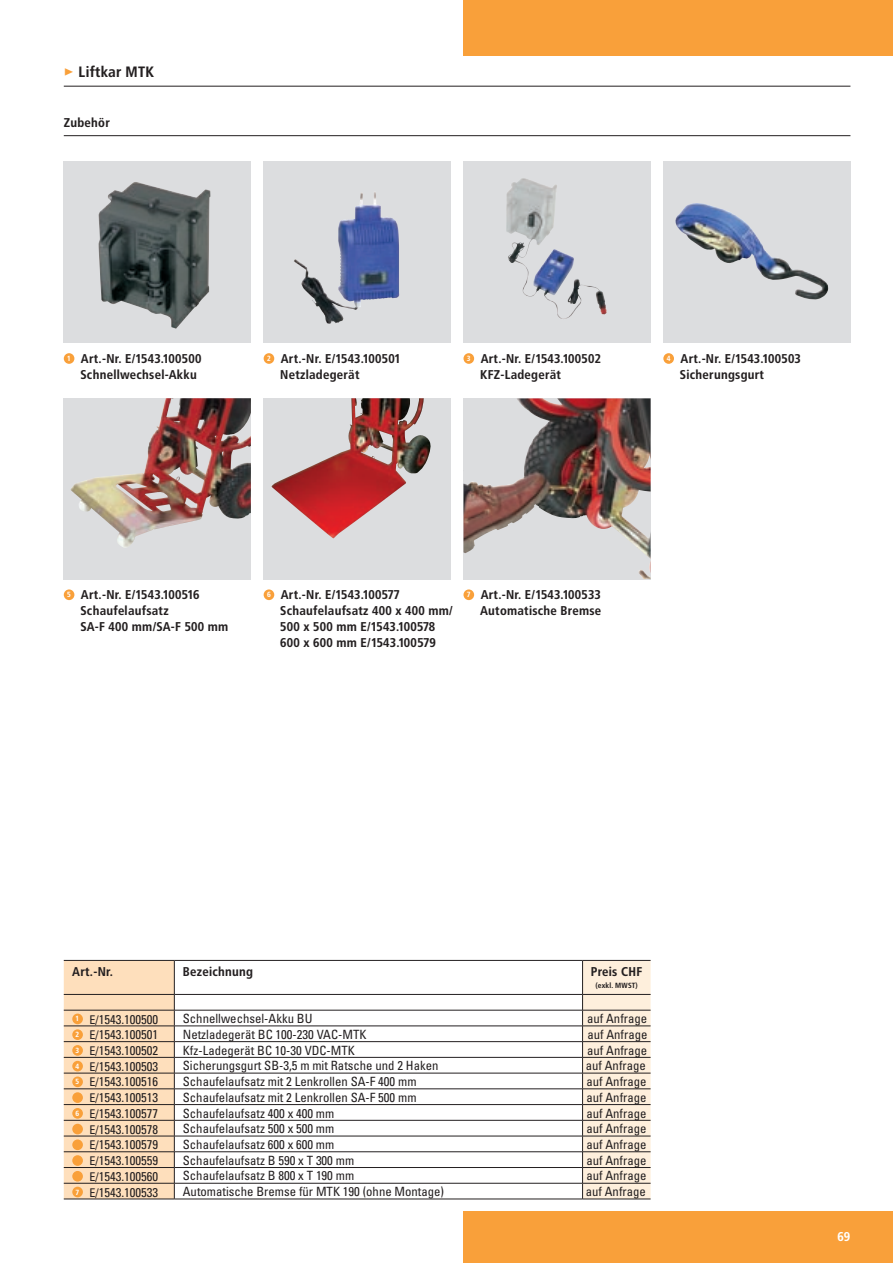
<style>
.page{position:relative;width:893px;height:1263px;background:#fff}
.page>*{position:absolute;margin:0;border:0;box-sizing:border-box;transform-origin:0 0}
.t1{font:700 15px "Transit";color:#231f20}
.t2{font:condensed 12.75px "Univers";color:#231f20}
.t3{font:700 12.75px/15.8px "Transit";color:#231f20}
.t4{font:700 12.75px "Transit";color:#fff}
.t5{font:700 7.5px "Transit";color:#231f20}
.s1{font-size:18px;color:#f9a03a}
.s2{font-size:12px}
</style>
<div class="page">
<div style="left:463px;top:1212px;width:430px;height:51px;background:#f9a03a"></div>
<div style="left:463px;top:0;width:430px;height:55px;background:#f9a03a"></div>
<div style="left:64px;top:162px;width:187px;height:181px;background:#dcdddf"></div>
<img style="left:99px;top:182px;width:112px;height:147px">
<div style="left:264px;top:162px;width:187px;height:181px;background:#dcdddf"></div>
<img style="left:294px;top:192px;width:106px;height:132px">
<div style="left:463px;top:162px;width:188px;height:181px;background:#dcdddf"></div>
<img style="left:506px;top:178px;width:26px;height:97px">
<div style="left:64px;top:398px;width:187px;height:181px;background:#dcdddf"></div>
<img style="left:70px;top:398px;width:181px;height:150px">
<div style="left:264px;top:398px;width:187px;height:181px;background:#dcdddf"></div>
<img style="left:272px;top:398px;width:159px;height:141px">
<img style="left:463px;top:398px;width:188px;height:181px">
<img style="left:468px;top:398px;width:94px;height:88px">
<div style="left:663px;top:162px;width:187px;height:181px;background:#dcdddf"></div>
<img style="left:675px;top:203px;width:153px;height:96px">
<hr style="left:64px;top:86px;width:786px;height:1px;background:#231f20">
<hr style="left:64px;top:135px;width:786px;height:1px;background:#231f20">
<div style="left:663px;top:353px;width:11px;height:11px;background:#f9a03a;border-radius:50%"></div>
<div style="left:463px;top:589px;width:11px;height:11px;background:#f9a03a;border-radius:50%"></div>
<div style="left:264px;top:589px;width:10px;height:11px;background:#f9a03a;border-radius:50%"></div>
<div style="left:64px;top:589px;width:10px;height:11px;background:#f9a03a;border-radius:50%"></div>
<div style="left:463px;top:353px;width:11px;height:11px;background:#f9a03a;border-radius:50%"></div>
<div style="left:264px;top:353px;width:10px;height:11px;background:#f9a03a;border-radius:50%"></div>
<div style="left:64px;top:353px;width:10px;height:11px;background:#f9a03a;border-radius:50%"></div>
<svg style="left:175px;top:993px;width:407px;height:206px"></svg>
<hr style="left:174px;top:960px;width:409px;height:1px;background:#231f20">
<hr style="left:174px;top:994px;width:409px;height:1px;background:#231f20">
<hr style="left:174px;top:1010px;width:409px;height:1px;background:#231f20">
<hr style="left:174px;top:1026px;width:409px;height:1px;background:#231f20">
<hr style="left:174px;top:1041px;width:409px;height:1px;background:#231f20">
<hr style="left:174px;top:1057px;width:409px;height:1px;background:#231f20">
<hr style="left:174px;top:1073px;width:409px;height:1px;background:#231f20">
<hr style="left:174px;top:1088px;width:409px;height:1px;background:#231f20">
<hr style="left:174px;top:1104px;width:409px;height:1px;background:#231f20">
<hr style="left:174px;top:1120px;width:409px;height:1px;background:#231f20">
<hr style="left:174px;top:1136px;width:409px;height:1px;background:#231f20">
<hr style="left:174px;top:1151px;width:409px;height:1px;background:#231f20">
<hr style="left:174px;top:1167px;width:409px;height:1px;background:#231f20">
<hr style="left:174px;top:1183px;width:409px;height:1px;background:#231f20">
<svg style="left:64px;top:960px;width:111px;height:239px;background:#eed1b0"></svg>
<svg style="left:582px;top:960px;width:69px;height:239px;background:#eddfce"></svg>
<hr style="left:64px;top:1199px;width:110px;height:1px;background:#231f20">
<hr style="left:174px;top:1199px;width:409px;height:1px;background:#231f20">
<hr style="left:583px;top:1199px;width:68px;height:1px;background:#231f20">
<div style="left:72px;top:1013px;width:11px;height:11px;background:#f9a03a;border-radius:50%"></div>
<div style="left:72px;top:1029px;width:11px;height:11px;background:#f9a03a;border-radius:50%"></div>
<div style="left:72px;top:1045px;width:11px;height:11px;background:#f9a03a;border-radius:50%"></div>
<div style="left:72px;top:1061px;width:11px;height:10px;background:#f9a03a;border-radius:50%"></div>
<div style="left:72px;top:1076px;width:11px;height:11px;background:#f9a03a;border-radius:50%"></div>
<div style="left:72px;top:1092px;width:11px;height:11px;background:#f9a03a;border-radius:50%"></div>
<div style="left:72px;top:1108px;width:11px;height:11px;background:#f9a03a;border-radius:50%"></div>
<div style="left:72px;top:1124px;width:11px;height:10px;background:#f9a03a;border-radius:50%"></div>
<div style="left:72px;top:1139px;width:11px;height:11px;background:#f9a03a;border-radius:50%"></div>
<div style="left:72px;top:1155px;width:11px;height:11px;background:#f9a03a;border-radius:50%"></div>
<div style="left:72px;top:1171px;width:11px;height:10px;background:#f9a03a;border-radius:50%"></div>
<div style="left:72px;top:1187px;width:11px;height:10px;background:#f9a03a;border-radius:50%"></div>
<p class="t1" style="left:64px;top:63px;width:92px"><span class="s1">&gt;</span> Liftkar MTK</p>
<p class="t3" style="left:64px;top:114px;width:48px">Zubehör</p>
<p class="t3" style="left:80px;top:351px;width:123px;text-indent:-13px"><sup>1</sup> Art.-Nr. E/1543.100500<br>Schnellwechsel-Akku</p>
<p class="t3" style="left:280px;top:351px;width:123px;text-indent:-13px"><sup>2</sup> Art.-Nr. E/1543.100501<br>Netzladegerät</p>
<p class="t3" style="left:480px;top:351px;width:123px;text-indent:-13px"><sup>3</sup> Art.-Nr. E/1543.100502<br>KFZ-Ladegerät</p>
<p class="t3" style="left:680px;top:351px;width:123px;text-indent:-13px"><sup>4</sup> Art.-Nr. E/1543.100503<br>Sicherungsgurt</p>
<p class="t3" style="left:80px;top:587px;width:150px;text-indent:-13px"><sup>5</sup> Art.-Nr. E/1543.100516<br>Schaufelaufsatz<br>SA-F 400 mm/SA-F 500 mm</p>
<p class="t3" style="left:280px;top:587px;width:174px;text-indent:-13px"><sup>6</sup> Art.-Nr. E/1543.100577<br>Schaufelaufsatz 400 x 400 mm/<br>500 x 500 mm E/1543.100578<br>600 x 600 mm E/1543.100579</p>
<p class="t3" style="left:463px;top:587px;width:140px"><sup>7</sup> Art.-Nr. E/1543.100533<br>Automatische Bremse</p>
<p class="t3" style="left:72px;top:964px;width:42px">Art.-Nr.</p>
<p class="t3" style="left:183px;top:964px;width:72px">Bezeichnung</p>
<p class="t3" style="left:591px;top:964px;width:53px">Preis CHF</p>
<p class="t5" style="left:595px;top:981px;width:44px">(exkl. MWST)</p>
<p class="t2" style="left:76px;top:1011px;width:84px"><sup>1</sup> <span class="s2">E/</span>1543.100500</p>
<p class="t2" style="left:183px;top:1010px;width:131px">Schnellwechsel-Akku BU</p>
<p class="t2" style="left:587px;top:1010px;width:62px">auf Anfrage</p>
<p class="t2" style="left:76px;top:1026px;width:84px"><sup>2</sup> <span class="s2">E/</span>1543.100501</p>
<p class="t2" style="left:183px;top:1026px;width:185px">Netzladegerät BC 100-230 VAC-MTK</p>
<p class="t2" style="left:587px;top:1026px;width:62px">auf Anfrage</p>
<p class="t2" style="left:76px;top:1042px;width:84px"><sup>3</sup> <span class="s2">E/</span>1543.100502</p>
<p class="t2" style="left:183px;top:1042px;width:174px">Kfz-Ladegerät BC 10-30 VDC-MTK</p>
<p class="t2" style="left:587px;top:1042px;width:62px">auf Anfrage</p>
<p class="t2" style="left:76px;top:1058px;width:84px"><sup>4</sup> <span class="s2">E/</span>1543.100503</p>
<p class="t2" style="left:183px;top:1058px;width:257px">Sicherungsgurt SB-3,5 m mit Ratsche und 2 Haken</p>
<p class="t2" style="left:586px;top:1058px;width:62px">auf Anfrage</p>
<p class="t2" style="left:76px;top:1074px;width:84px"><sup>5</sup> <span class="s2">E/</span>1543.100516</p>
<p class="t2" style="left:183px;top:1073px;width:235px">Schaufelaufsatz mit 2 Lenkrollen SA-F 400 mm</p>
<p class="t2" style="left:586px;top:1073px;width:62px">auf Anfrage</p>
<p class="t2" style="left:89px;top:1089px;width:70px"><span class="s2">E/</span>1543.100513</p>
<p class="t2" style="left:183px;top:1089px;width:235px">Schaufelaufsatz mit 2 Lenkrollen SA-F 500 mm</p>
<p class="t2" style="left:586px;top:1089px;width:62px">auf Anfrage</p>
<p class="t2" style="left:76px;top:1105px;width:84px"><sup>6</sup> <span class="s2">E/</span>1543.100577</p>
<p class="t2" style="left:183px;top:1105px;width:153px">Schaufelaufsatz 400 x 400 mm</p>
<p class="t2" style="left:586px;top:1105px;width:62px">auf Anfrage</p>
<p class="t2" style="left:89px;top:1121px;width:70px"><span class="s2">E/</span>1543.100578</p>
<p class="t2" style="left:183px;top:1121px;width:153px">Schaufelaufsatz 500 x 500 mm</p>
<p class="t2" style="left:586px;top:1121px;width:62px">auf Anfrage</p>
<p class="t2" style="left:89px;top:1137px;width:70px"><span class="s2">E/</span>1543.100579</p>
<p class="t2" style="left:183px;top:1136px;width:153px">Schaufelaufsatz 600 x 600 mm</p>
<p class="t2" style="left:586px;top:1136px;width:62px">auf Anfrage</p>
<p class="t2" style="left:89px;top:1152px;width:70px"><span class="s2">E/</span>1543.100559</p>
<p class="t2" style="left:183px;top:1152px;width:173px">Schaufelaufsatz B 590 x T 300 mm</p>
<p class="t2" style="left:586px;top:1152px;width:62px">auf Anfrage</p>
<p class="t2" style="left:89px;top:1168px;width:70px"><span class="s2">E/</span>1543.100560</p>
<p class="t2" style="left:183px;top:1168px;width:173px">Schaufelaufsatz B 800 x T 190 mm</p>
<p class="t2" style="left:586px;top:1168px;width:62px">auf Anfrage</p>
<p class="t2" style="left:76px;top:1184px;width:84px"><sup>7</sup> <span class="s2">E/</span>1543.100533</p>
<p class="t2" style="left:183px;top:1183px;width:263px">Automatische Bremse für MTK 190 (ohne Montage)</p>
<p class="t2" style="left:586px;top:1183px;width:62px">auf Anfrage</p>
<p class="t4" style="left:837px;top:1228px;width:15px">69</p>
</div>
